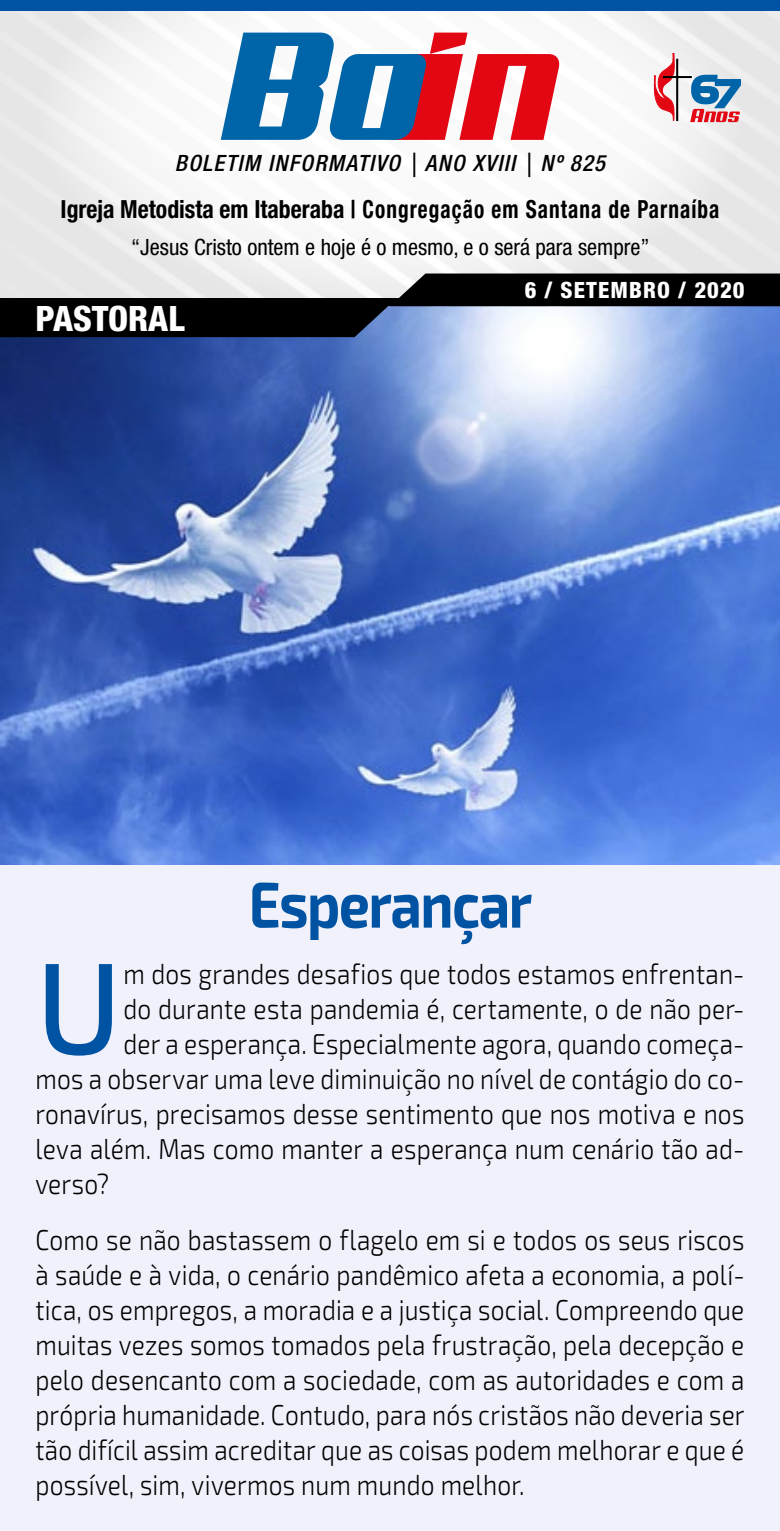
<style>
.page{position:relative;width:780px;height:1531px;background:#fff}
.page>*{position:absolute;margin:0;border:0;box-sizing:border-box;transform-origin:0 0}
.t1{font:500 130.25px "Exo 2";color:#0053a2}
.t2{font:700 65px "Exo 2";letter-spacing:-.025em;color:#0053a2;scale:.85 1}
.t3{font:800 condensed 35px "Helvetica Neue LT Std";color:#fff}
.t4{font:300 28.75px/35px "Exo 2";letter-spacing:.01em;color:#000;text-align:justify;scale:.85 1}
.t5{font:700 condensed 25px "Helvetica Neue LT Std";letter-spacing:.05em;color:#000;scale:.95 1}
.t6{font:condensed 22.5px "Helvetica Neue LT Std";color:#000}
.t7{font:italic 500 condensed 22.5px "Helvetica Neue LT Std";letter-spacing:.06em;color:#000}
.t8{font:800 condensed 22.5px "Helvetica Neue LT Std";letter-spacing:.05em;color:#fff}
</style>
<div class="page">
<div style="left:0;top:227px;width:780px;height:1304px;background:#f0f1fa"></div>
<img style="left:0;top:337px;width:780px;height:528px">
<div style="left:0;top:0;width:780px;height:273px;background:#e6e6e6"></div>
<svg style="left:35px;top:11px;width:709px;height:262px"></svg>
<div style="left:1px;top:0;width:779px;height:11px;background:#0053a2"></div>
<svg style="left:0;top:273px;width:780px;height:64px"></svg>
<div style="left:0;top:298px;width:492px;height:8px;background:#000"></div>
<svg style="left:221px;top:33px;width:338px;height:107px"></svg>
<svg style="left:653px;top:53px;width:90px;height:69px"></svg>
<p class="t7" style="left:175px;top:149px;width:431px">BOLETIM INFORMATIVO | ANO XVIII | Nº 825</p>
<p class="t5" style="left:61px;top:194px;width:695px">Igreja Metodista em Itaberaba | Congregação em Santana de Parnaíba</p>
<p class="t6" style="left:131px;top:234px;width:520px">“Jesus Cristo ontem e hoje é o mesmo, e o será para sempre”</p>
<p class="t3" style="left:35px;top:297px;width:151px">PASTORAL</p>
<p class="t8" style="left:524px;top:276px;width:221px">6 / SETEMBRO / 2020</p>
<h2 class="t2" style="left:249px;top:866px;width:335px">Esperançar</h2>
<h1 class="t1" style="left:35px;top:932px;width:88px">U</h1>
<p class="t4" style="left:123px;top:957px;width:732px">m dos grandes desafios que todos estamos enfrentan-</p>
<p class="t4" style="left:123px;top:992px;width:732px">do durante esta pandemia é, certamente, o de não per-</p>
<p class="t4" style="left:123px;top:1027px;width:732px">der a esperança. Especialmente agora, quando começa-</p>
<p class="t4" style="left:35px;top:1062px;width:835px">mos a observar uma leve diminuição no nível de contágio do co-</p>
<p class="t4" style="left:35px;top:1097px;width:835px">ronavírus, precisamos desse sentimento que nos motiva e nos</p>
<p class="t4" style="left:35px;top:1132px;width:835px">leva além. Mas como manter a esperança num cenário tão ad-</p>
<p class="t4" style="left:35px;top:1167px;width:88px">verso?</p>
<p class="t4" style="left:35px;top:1223px;width:835px">Como se não bastassem o flagelo em si e todos os seus riscos à saúde e à vida, o cenário pandêmico afeta a economia, a polí&shy;tica, os empregos, a moradia e a justiça social. Compreendo que muitas vezes somos tomados pela frustração, pela decepção e pelo desencanto com a sociedade, com as autoridades e com a própria humanidade. Contudo, para nós cristãos não deveria ser tão difícil assim acreditar que as coisas podem melhorar e que é possível, sim, vivermos num mundo melhor.</p>
</div>
